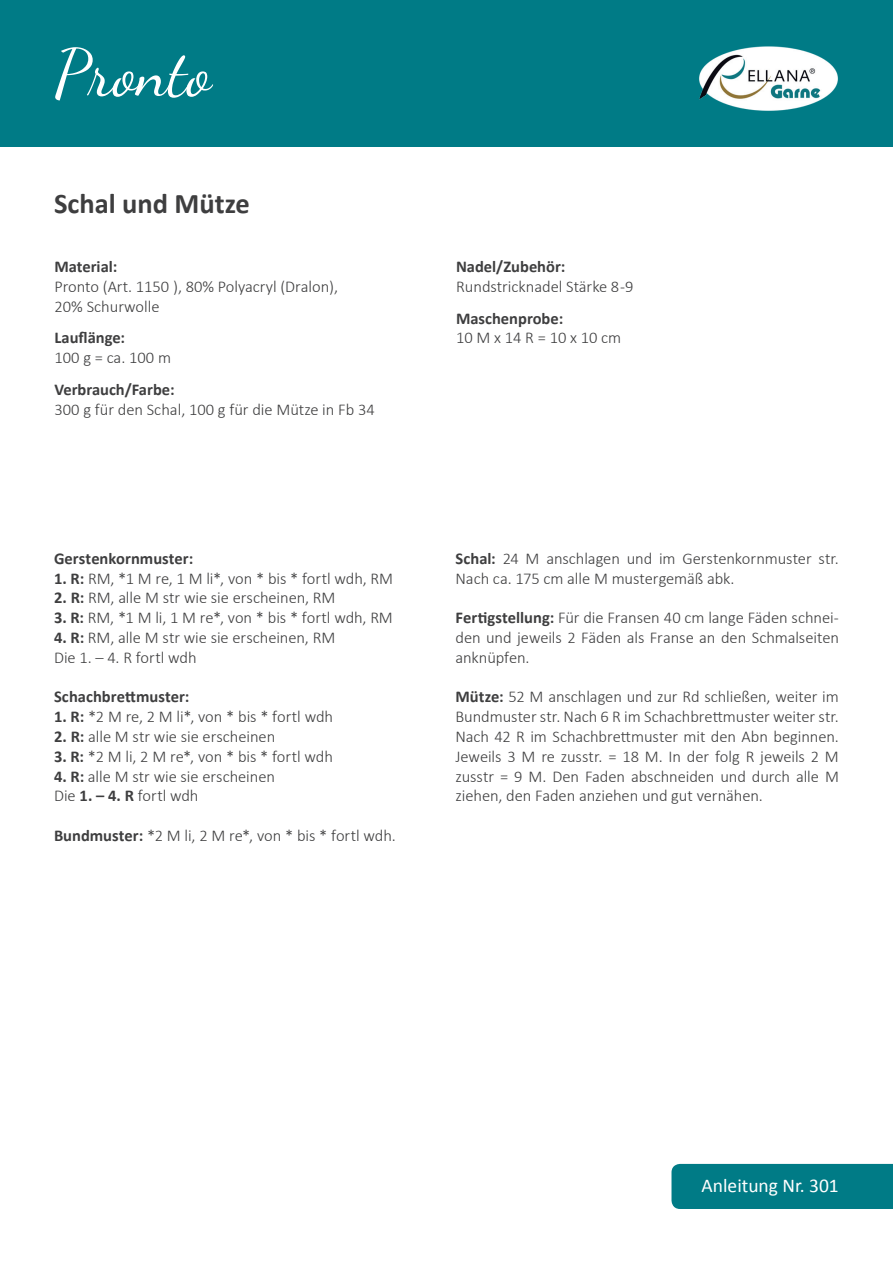
<style>
.page{position:relative;width:893px;height:1263px;background:#fff}
.page>*{position:absolute;margin:0;border:0;box-sizing:border-box;transform-origin:0 0}
.t1{font:66px "Dancing Script";color:#fff}
.t2{font:700 28.5px "Calibri";color:#3e3e3f}
.t3{font:19.5px "Calibri";color:#fff}
.t4{font:300 16.5px/19.8px "Calibri";letter-spacing:-.005em;color:#3e3e3f}
.t5{font:700 16.5px "Calibri";color:#3e3e3f}
.s1{font-weight:700}
</style>
<div class="page">
<div style="left:671px;top:1164px;width:222px;height:45px;background:#007b86"></div>
<div style="left:0;top:0;width:893px;height:147px;background:#007b86"></div>
<img style="left:699px;top:46px;width:139px;height:65px">
<h1 class="t1" style="left:54px;top:34px;width:159px">Pronto</h1>
<h2 class="t2" style="left:54px;top:186px;width:197px">Schal und Mütze</h2>
<p class="t5" style="left:55px;top:256px;width:64px">Material:</p>
<p class="t4" style="left:55px;top:276px;width:285px">Pronto (Art. 1150 ), 80% Polyacryl (Dralon),<br>20% Schurwolle</p>
<p class="t5" style="left:55px;top:327px;width:72px">Lauflänge:</p>
<p class="t4" style="left:55px;top:348px;width:118px">100 g = ca. 100 m</p>
<p class="t5" style="left:55px;top:379px;width:122px">Verbrauch/Farbe:</p>
<p class="t4" style="left:55px;top:399px;width:322px">300 g für den Schal, 100 g für die Mütze in Fb 34</p>
<p class="t5" style="left:54px;top:548px;width:141px">Gerstenkornmuster:</p>
<p class="t4" style="left:54px;top:568px;width:341px"><span class="s1">1. R:</span> RM, *1 M re, 1 M li*, von * bis * fortl wdh, RM</p>
<p class="t4" style="left:54px;top:588px;width:283px"><span class="s1">2. R:</span> RM, alle M str wie sie erscheinen, RM</p>
<p class="t4" style="left:54px;top:608px;width:340px"><span class="s1">3. R:</span> RM, *1 M li, 1 M re*, von * bis * fortl wdh, RM</p>
<p class="t4" style="left:54px;top:627px;width:283px"><span class="s1">4. R:</span> RM, alle M str wie sie erscheinen, RM<br>Die 1. – 4. R fortl wdh</p>
<p class="t5" style="left:54px;top:686px;width:137px">Schachbrettmuster:</p>
<p class="t4" style="left:54px;top:707px;width:281px"><span class="s1">1. R:</span> *2 M re, 2 M li*, von * bis * fortl wdh</p>
<p class="t4" style="left:54px;top:726px;width:223px"><span class="s1">2. R:</span> alle M str wie sie erscheinen</p>
<p class="t4" style="left:54px;top:746px;width:280px"><span class="s1">3. R:</span> *2 M li, 2 M re*, von * bis * fortl wdh</p>
<p class="t4" style="left:54px;top:766px;width:223px"><span class="s1">4. R:</span> alle M str wie sie erscheinen<br>Die <span class="s1">1. – 4. R</span> fortl wdh</p>
<p class="t4" style="left:54px;top:825px;width:343px"><span class="s1">Bundmuster:</span> *2 M li, 2 M re*, von * bis * fortl wdh.</p>
<p class="t5" style="left:456px;top:256px;width:111px">Nadel/Zubehör:</p>
<p class="t4" style="left:456px;top:276px;width:179px">Rundstricknadel Stärke 8 -9</p>
<p class="t5" style="left:456px;top:308px;width:109px">Maschenprobe:</p>
<p class="t4" style="left:456px;top:328px;width:167px">10 M x 14 R = 10 x 10 cm</p>
<p class="t4" style="left:455px;top:548px;width:385px"><span class="s1">Schal:</span> 24 M anschlagen und im Gerstenkornmuster str.<br>Nach ca. 175 cm alle M mustergemäß abk.</p>
<p class="t4" style="left:455px;top:608px;width:385px;text-align:justify"><span class="s1">Fertigstellung:</span> Für die Fransen 40 cm lange Fäden schnei&shy;den und jeweils 2 Fäden als Franse an den Schmalseiten anknüpfen.</p>
<p class="t4" style="left:455px;top:687px;width:385px;text-align:justify"><span class="s1">Mütze:</span> 52 M anschlagen und zur Rd schließen, weiter im Bundmuster str. Nach 6 R im Schachbrettmuster weiter str.<br>Nach 42 R im Schachbrettmuster mit den Abn beginnen.<br>Jeweils 3 M re zusstr. = 18 M. In der folg R jeweils 2 M zusstr = 9 M. Den Faden abschneiden und durch alle M ziehen, den Faden anziehen und gut vernähen.</p>
<p class="t3" style="left:702px;top:1173px;width:139px">Anleitung Nr. 301</p>
</div>
